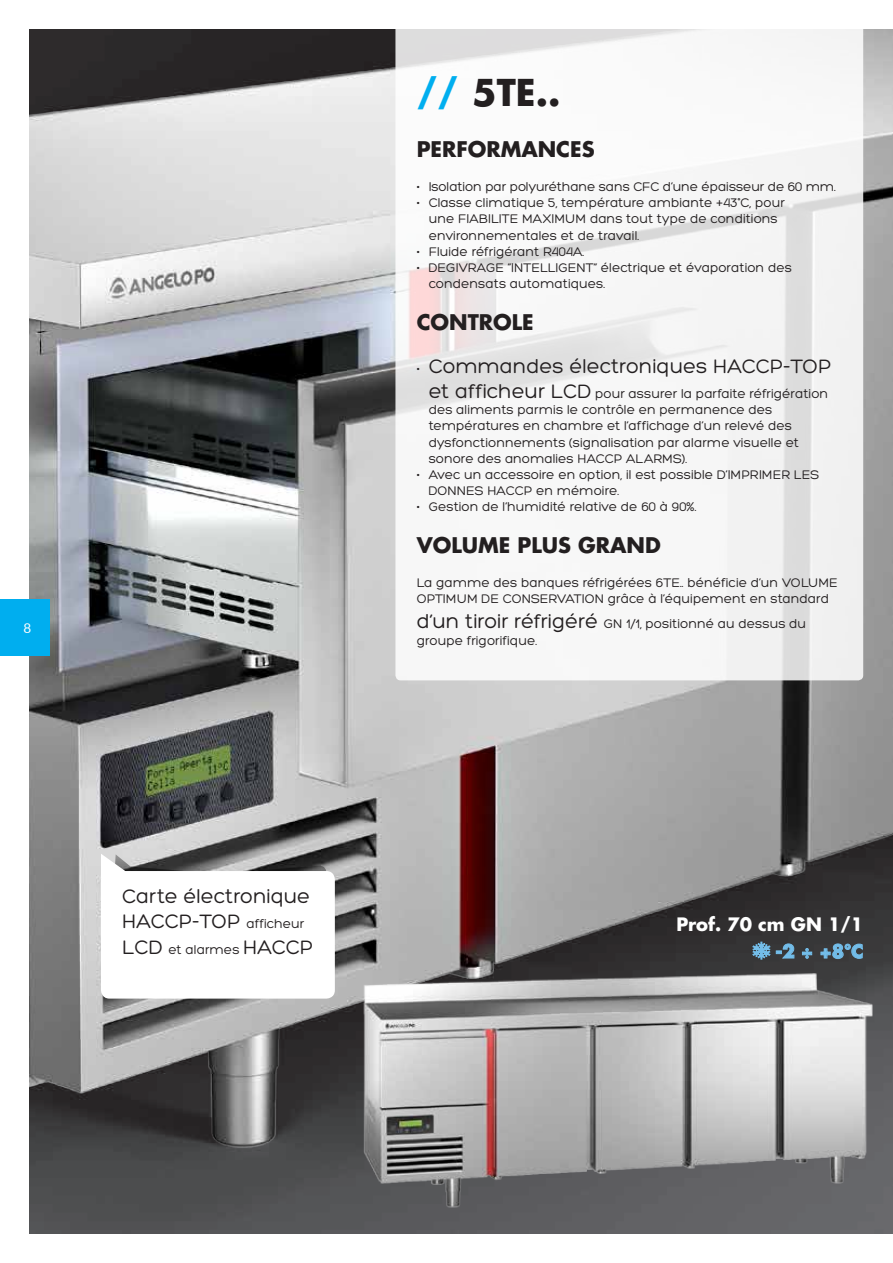
<style>
.page{position:relative;width:893px;height:1263px;background:#fff}
.page>*{position:absolute;margin:0;border:0;box-sizing:border-box;transform-origin:0 0}
.t1{font:700 36px "Futura Std";color:#231f20}
.t2{font:21px/25.2px "Hero";color:#231f20}
.t3{font:700 21px "Futura Std";color:#231f20}
.t4{font:700 18px "Futura Std";color:#fff}
.t5{font:700 18px "Futura Std";color:#73bde9}
.t6{font:13.5px/16.2px "Hero";color:#231f20}
.t7{font:13.5px "Lato";color:#fff}
.s1{font-size:13.5px}
.s2{font-size:21px}
.s3{color:#00aeef}
</style>
<div class="page">
<img style="left:30px;top:30px;width:863px;height:1203px">
<svg style="left:395px;top:29px;width:468px;height:651px"></svg>
<div style="left:101px;top:871px;width:234px;height:127px;background:#fff;border-radius:9px"></div>
<svg style="left:101px;top:854px;width:231px;height:23px"></svg>
<svg style="left:776px;top:943px;width:18px;height:2px"></svg>
<svg style="left:820px;top:943px;width:43px;height:2px"></svg>
<svg style="left:753px;top:942px;width:17px;height:3px"></svg>
<img style="left:344px;top:945px;width:543px;height:269px">
<div style="left:0;top:600px;width:49px;height:56px;background:#00aeef"></div>
<p class="t7" style="left:23px;top:618px;width:9px">8</p>
<h2 class="t2" style="left:122px;top:884px;width:190px">Carte électronique<br>HACCP-TOP <span class="s1">afficheur</span></h2>
<p class="t6" style="left:122px;top:941px;width:192px"><span class="s2">LCD</span> et alarmes <span class="s2">HACCP</span></p>
<h1 class="t1" style="left:417px;top:69px;width:145px"><span class="s3">//</span> 5TE..</h1>
<h2 class="t3" style="left:417px;top:135px;width:179px">PERFORMANCES</h2>
<p class="t6" style="left:417px;top:179px;width:421px">• Isolation par polyuréthane sans CFC d’une épaisseur de 60 mm.</p>
<p class="t6" style="left:429px;top:195px;width:358px;text-indent:-12px">• Classe climatique 5, température ambiante +43°C, pour une FIABILITE MAXIMUM dans tout type de conditions environnementales et de travail.</p>
<p class="t6" style="left:417px;top:243px;width:169px">• Fluide réfrigérant R404A.</p>
<p class="t6" style="left:429px;top:260px;width:365px;text-indent:-12px">• DEGIVRAGE “INTELLIGENT” électrique et évaporation des condensats automatiques.</p>
<h2 class="t3" style="left:417px;top:308px;width:119px">CONTROLE</h2>
<h2 class="t2" style="left:417px;top:354px;width:416px"><span class="s1">•</span> Commandes électroniques HACCP-TOP</h2>
<p class="t6" style="left:429px;top:386px;width:401px"><span class="s2">et afficheur LCD</span> pour assurer la parfaite réfrigération des aliments parmis le contrôle en permanence des températures en chambre et l’affichage d’un relevé des dysfonctionnements (signalisation par alarme visuelle et sonore des anomalies HACCP ALARMS).</p>
<p class="t6" style="left:429px;top:467px;width:392px;text-indent:-12px">• Avec un accessoire en option, il est possible D’IMPRIMER LES<br>DONNES HACCP en mémoire.</p>
<p class="t6" style="left:417px;top:499px;width:282px">• Gestion de l’humidité relative de 60 à 90%.</p>
<h2 class="t3" style="left:417px;top:531px;width:246px">VOLUME PLUS GRAND</h2>
<p class="t6" style="left:417px;top:575px;width:423px">La gamme des banques réfrigérées 6TE.. bénéficie d’un VOLUME<br>OPTIMUM DE CONSERVATION grâce à l’équipement en standard</p>
<p class="t6" style="left:417px;top:616px;width:391px"><span class="s2">d’un tiroir réfrigéré</span> GN 1/1, positionné au dessus du groupe frigorifique.</p>
<h3 class="t4" style="left:676px;top:912px;width:188px">Prof. 70 cm GN 1/1</h3>
<h3 class="t5" style="left:775px;top:939px;width:89px">-2 ÷ +8°C</h3>
</div>
